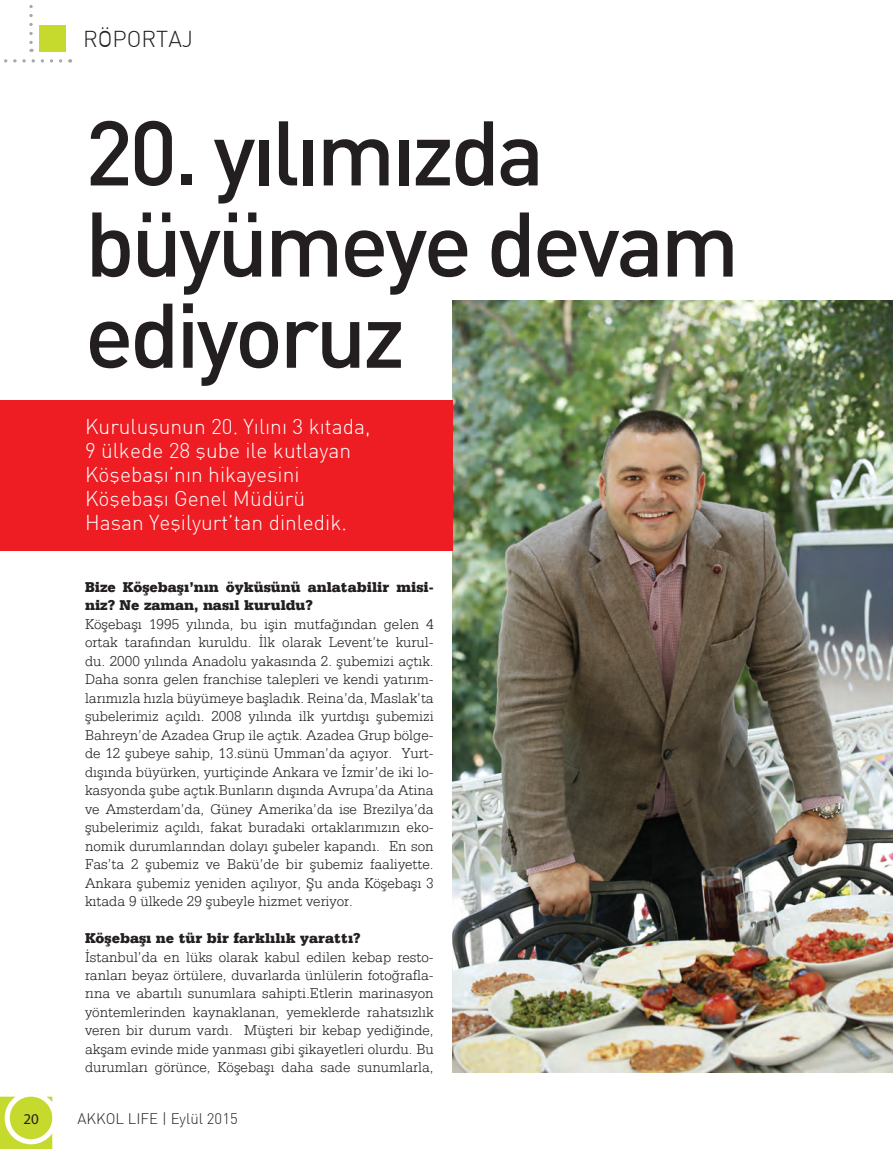
<style>
.page{position:relative;width:893px;height:1149px;background:#fff}
.page>*{position:absolute;margin:0;border:0;box-sizing:border-box;transform-origin:0 0}
.t1{font:500 90px/91.1px "DI Nbek";letter-spacing:-.04em;color:#231f20}
.t2{font:300 21px/24px "DI Nbek";color:#fff}
.t3{font:300 15px/18.5px "Serifa BT";color:#231f20;text-align:justify}
.t4{font:900 15px/18.5px "Serifa BT";color:#231f20}
.t5{font:300 15px "DI Nbek";color:#231f20}
.t6{font:15px "Myriad Pro";color:#231f20}
</style>
<div class="page">
<img style="left:453px;top:300px;width:440px;height:771px">
<div style="left:0;top:400px;width:453px;height:150px;background:#ee1d23"></div>
<svg style="left:0;top:1096px;width:52px;height:52px"></svg>
<div style="left:10px;top:1096px;width:42px;height:42px;background:#c6d92d;border-radius:50%"></div>
<svg style="left:4px;top:59px;width:57px;height:3px"></svg>
<svg style="left:30px;top:5px;width:3px;height:47px"></svg>
<div style="left:40px;top:25px;width:26px;height:27px;background:#c6d92d"></div>
<h1 class="t1" style="left:85px;top:104px;width:656px">20. yılımızda büyümeye devam ediyoruz</h1>
<h2 class="t2" style="left:85px;top:414px;width:287px">Kuruluşunun 20. Yılını 3 kıtada,<br>9 ülkede 28 şube ile kutlayan<br>Köşebaşı’nın hikayesini<br>Köşebaşı Genel Müdürü<br>Hasan Yeşilyurt’tan dinledik.</h2>
<p class="t4" style="left:85px;top:577px;width:350px">Bize Köşebaşı’nın öyküsünü anlatabilir misi&shy;niz? Ne zaman, nasıl kuruldu?</p>
<p class="t3" style="left:85px;top:614px;width:350px">Köşebaşı 1995 yılında, bu işin mutfağından gelen 4 ortak tarafından kuruldu. İlk olarak Levent’te kurul&shy;du. 2000 yılında Anadolu yakasında 2. şubemizi açtık.<br>Daha sonra gelen franchise talepleri ve kendi yatırım&shy;larımızla hızla büyümeye başladık. Reina’da, Maslak’ta şubelerimiz açıldı. 2008 yılında ilk yurtdışı şubemizi Bahreyn’de Azadea Grup ile açtık. Azadea Grup bölge&shy;de 12 şubeye sahip, 13.sünü Umman’da açıyor. Yurt&shy;dışında büyürken, yurtiçinde Ankara ve İzmir’de iki lo&shy;kasyonda şube açtık.Bunların dışında Avrupa’da Atina ve Amsterdam’da, Güney Amerika’da ise Brezilya’da şubelerimiz açıldı, fakat buradaki ortaklarımızın eko&shy;nomik durumlarından dolayı şubeler kapandı. En son Fas’ta 2 şubemiz ve Bakü’de bir şubemiz faaliyette.<br>Ankara şubemiz yeniden açılıyor, Şu anda Köşebaşı 3 kıtada 9 ülkede 29 şubeyle hizmet veriyor.</p>
<p class="t4" style="left:85px;top:928px;width:277px">Köşebaşı ne tür bir farklılık yarattı?</p>
<p class="t3" style="left:85px;top:946px;width:350px">İstanbul’da en lüks olarak kabul edilen kebap resto&shy;ranları beyaz örtülere, duvarlarda ünlülerin fotoğrafla&shy;rına ve abartılı sunumlara sahipti.Etlerin marinasyon yöntemlerinden kaynaklanan, yemeklerde rahatsızlık veren bir durum vardı. Müşteri bir kebap yediğinde, akşam evinde mide yanması gibi şikayetleri olurdu. Bu durumları görünce, Köşebaşı daha sade sunumlarla,</p>
<p class="t6" style="left:23px;top:1108px;width:17px">20</p>
<p class="t5" style="left:77px;top:1109px;width:162px">AKKOL LIFE | Eylül 2015</p>
</div>
